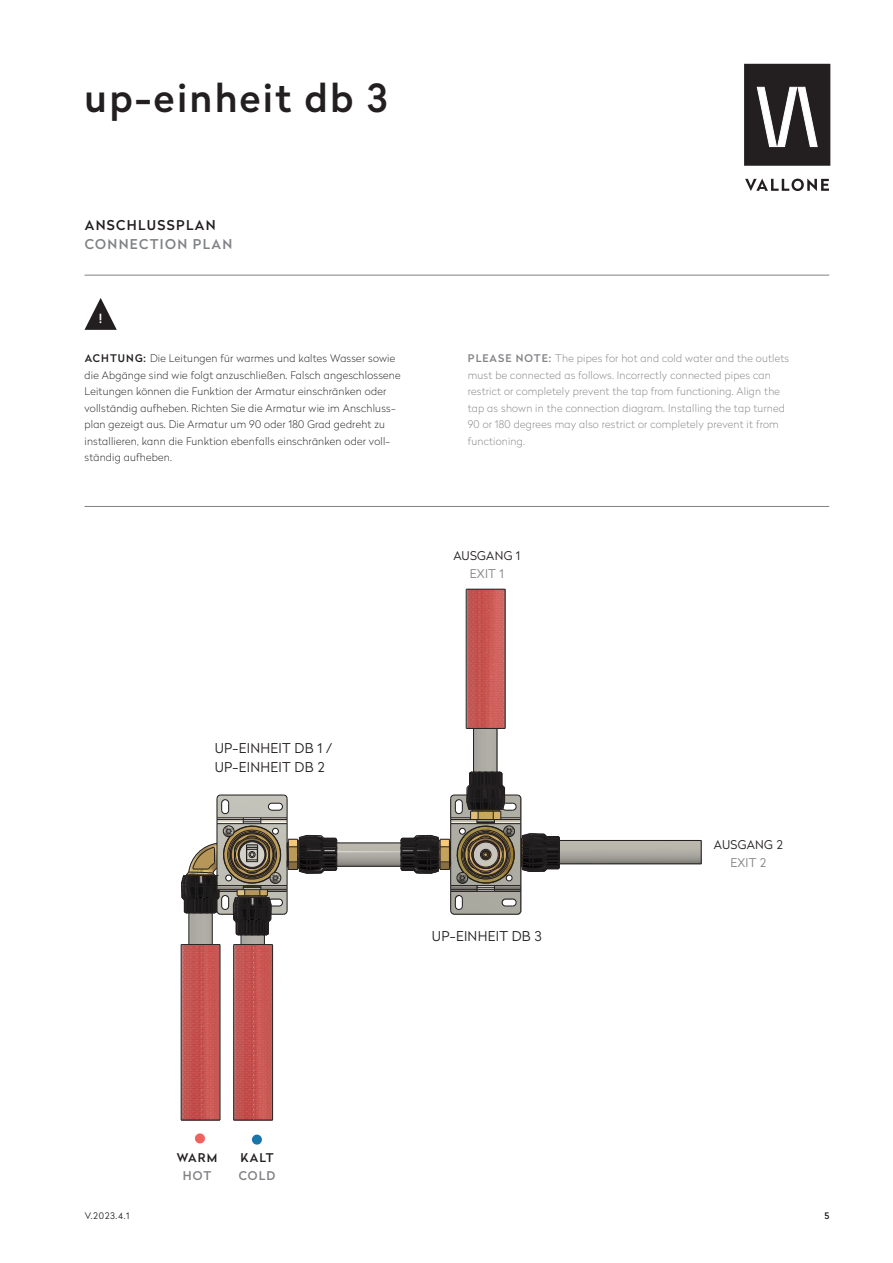
<style>
.page{position:relative;width:893px;height:1263px;background:#fff}
.page>*{position:absolute;margin:0;border:0;box-sizing:border-box;transform-origin:0 0}
.t1{font:500 38.55px "Radikal";letter-spacing:.06em;color:#231f20}
.Auflistung_DE{font:300 13.5px "Radikal";letter-spacing:.02em;color:#231f20}
.Überschrift_EN{font:500 13.5px "Radikal";letter-spacing:.1em;color:#808285}
.t2{font:500 13.5px "Radikal";letter-spacing:.1em;color:#231f20}
.t3{font:500 12.6px "Radikal";color:#fff}
.Auflistung_DE-2{font:300 12px "Radikal";letter-spacing:.02em;color:#231f20}
.Auflistung_DE-3{font:300 12px "Radikal";letter-spacing:.02em;color:#808285}
.t4{font:500 12px "Radikal";letter-spacing:.1em;color:#231f20}
.t5{font:500 12px "Radikal";letter-spacing:.1em;color:#808285}
.Fließtext_DE{font:100 10.5px/16.5px "Radikal";letter-spacing:.02em;color:#231f20}
.Fließtext_EN{font:100 10.5px/16.5px "Radikal";letter-spacing:.02em;color:#808285}
.t6{font:300 9px "Radikal";color:#231f20}
.t7{font:500 9px "Radikal";color:#231f20}
.s1{font-weight:500}
</style>
<div class="page">
<svg style="left:745px;top:179px;width:84px;height:12px"></svg>
<div style="left:745px;top:65px;width:84px;height:99px;background:#231f20"></div>
<div style="left:744px;top:64px;width:86px;height:102px;border:3px solid #231f20"></div>
<svg style="left:757px;top:87px;width:61px;height:60px"></svg>
<hr style="left:84px;top:275px;width:745px;height:1px;background:#808285">
<img style="left:182px;top:589px;width:519px;height:531px">
<hr style="left:337px;top:866px;width:64px;height:1px;background:#231f20">
<hr style="left:337px;top:843px;width:64px;height:1px;background:#231f20">
<hr style="left:473px;top:728px;width:1px;height:44px;background:#231f20">
<hr style="left:497px;top:728px;width:1px;height:44px;background:#231f20">
<svg style="left:701px;top:840px;width:1px;height:24px"></svg>
<hr style="left:559px;top:840px;width:142px;height:1px;background:#231f20">
<hr style="left:559px;top:863px;width:142px;height:1px;background:#231f20">
<svg style="left:400px;top:771px;width:160px;height:144px"></svg>
<hr style="left:181px;top:1120px;width:39px;height:1px;background:#231f20">
<hr style="left:181px;top:944px;width:39px;height:1px;background:#231f20">
<hr style="left:181px;top:944px;width:1px;height:176px;background:#231f20">
<hr style="left:220px;top:944px;width:1px;height:176px;background:#231f20">
<hr style="left:234px;top:1120px;width:39px;height:1px;background:#231f20">
<hr style="left:234px;top:944px;width:39px;height:1px;background:#231f20">
<hr style="left:233px;top:944px;width:1px;height:176px;background:#231f20">
<hr style="left:272px;top:944px;width:1px;height:176px;background:#231f20">
<hr style="left:466px;top:589px;width:39px;height:1px;background:#231f20">
<hr style="left:466px;top:728px;width:39px;height:1px;background:#231f20">
<hr style="left:466px;top:589px;width:1px;height:139px;background:#231f20">
<hr style="left:505px;top:589px;width:1px;height:139px;background:#231f20">
<svg style="left:181px;top:794px;width:156px;height:150px"></svg>
<div style="left:252px;top:1134px;width:10px;height:10px;background:#1a76aa;border-radius:50%"></div>
<div style="left:195px;top:1133px;width:10px;height:10px;background:#f1615e;border-radius:50%"></div>
<hr style="left:84px;top:506px;width:745px;height:1px;background:#808285">
<svg style="left:84px;top:298px;width:33px;height:32px"></svg>
<h1 class="t1" style="left:84px;top:70px;width:304px">up-einheit db 3</h1>
<p class="t2" style="left:85px;top:215px;width:132px">ANSCHLUSSPLAN</p>
<p class="Überschrift_EN" style="left:85px;top:235px;width:149px">CONNECTION PLAN</p>
<p class="t3" style="left:99px;top:309px;width:5px">!</p>
<p class="Fließtext_DE" style="left:84px;top:350px;width:318px"><span class="s1">ACHTUNG:</span> Die Leitungen für warmes und kaltes Wasser sowie die Abgänge sind wie folgt anzuschließen. Falsch angeschlossene Leitungen können die Funktion der Armatur einschränken oder vollständig aufheben. Richten Sie die Armatur wie im Anschluss&shy;plan gezeigt aus. Die Armatur um 90 oder 180 Grad gedreht zu installieren, kann die Funktion ebenfalls einschränken oder voll&shy;ständig aufheben.</p>
<p class="Fließtext_EN" style="left:468px;top:350px;width:323px"><span class="s1">PLEASE NOTE:</span> The pipes for hot and cold water and the outlets must be connected as follows. Incorrectly connected pipes can restrict or completely prevent the tap from functioning. Align the tap as shown in the connection diagram. Installing the tap turned 90 or 180 degrees may also restrict or completely prevent it from functioning.</p>
<p class="Auflistung_DE-2" style="left:453px;top:547px;width:68px">AUSGANG 1</p>
<p class="Auflistung_DE-3" style="left:470px;top:565px;width:35px">EXIT 1</p>
<p class="Auflistung_DE" style="left:215px;top:738px;width:119px">UP-EINHEIT DB 1 /</p>
<p class="Auflistung_DE" style="left:215px;top:757px;width:111px">UP-EINHEIT DB 2</p>
<p class="Auflistung_DE" style="left:432px;top:927px;width:111px">UP-EINHEIT DB 3</p>
<p class="Auflistung_DE-2" style="left:714px;top:836px;width:70px">AUSGANG 2</p>
<p class="Auflistung_DE-3" style="left:730px;top:854px;width:37px">EXIT 2</p>
<p class="t4" style="left:177px;top:1149px;width:42px">WARM</p>
<p class="t5" style="left:183px;top:1167px;width:30px">HOT</p>
<p class="t4" style="left:240px;top:1149px;width:35px">KALT</p>
<p class="t5" style="left:239px;top:1167px;width:38px">COLD</p>
<p class="t6" style="left:85px;top:1209px;width:46px">V.2023.4.1</p>
<p class="t7" style="left:824px;top:1209px;width:6px">5</p>
</div>
